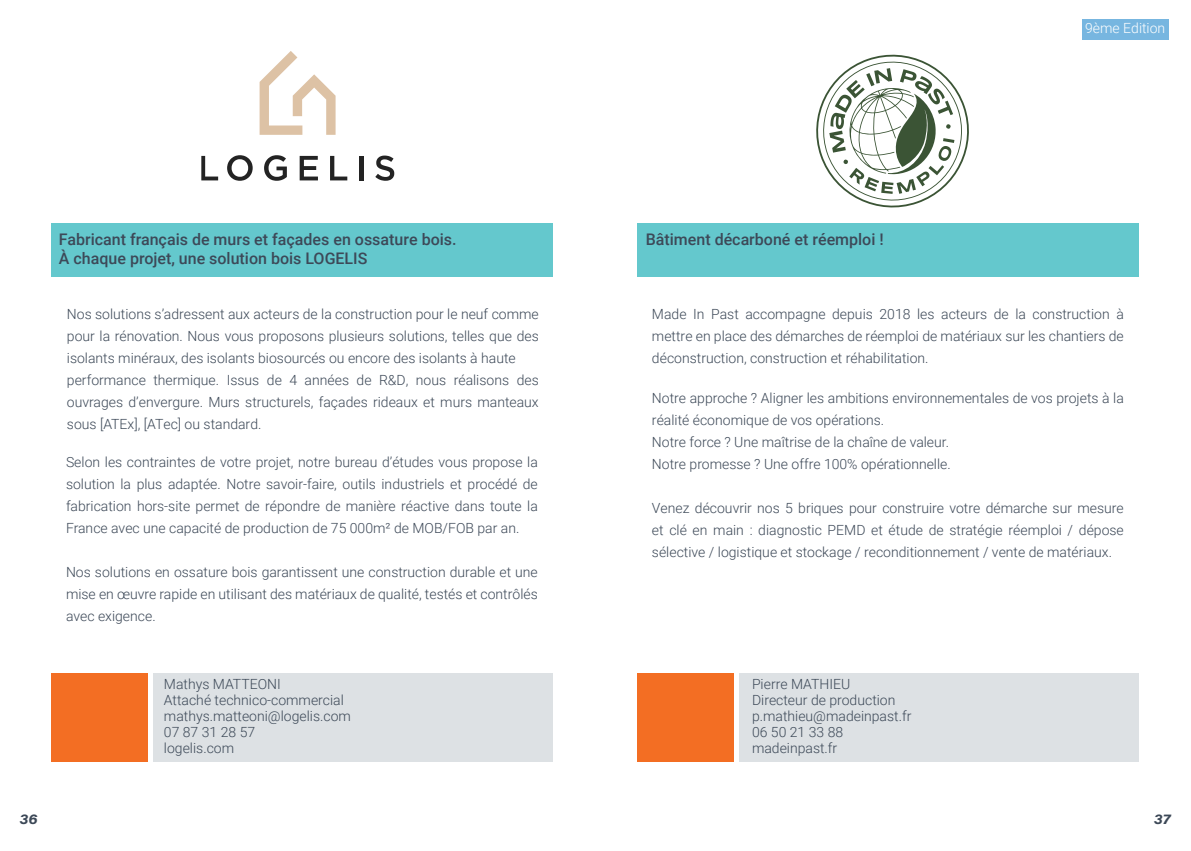
<style>
.page{position:relative;width:1191px;height:851px;background:#fff}
.page>*{position:absolute;margin:0;border:0;box-sizing:border-box;transform-origin:0 0}
.t1{font:500 16px/19.2px "Roboto";color:#3d4958}
.t2{font:300 14px/22px "Roboto";color:#3c4857;text-align:justify}
.t3{font:300 14px "Roboto";color:#fff}
.t4{font:italic 700 14px "Acumin Pro Wide";color:#3c4857}
</style>
<div class="page">
<div style="left:1082px;top:19px;width:87px;height:21px;background:#77b6e0"></div>
<div style="left:637px;top:223px;width:501px;height:53px;background:#64c8cd"></div>
<div style="left:51px;top:223px;width:502px;height:53px;background:#64c8cd"></div>
<div style="left:51px;top:673px;width:96px;height:88px;background:#f36e23"></div>
<div style="left:153px;top:673px;width:400px;height:88px;background:#dde1e4"></div>
<div style="left:637px;top:673px;width:96px;height:88px;background:#f36e23"></div>
<div style="left:739px;top:673px;width:399px;height:88px;background:#dde1e4"></div>
<svg style="left:201px;top:156px;width:17px;height:24px"></svg>
<svg style="left:227px;top:155px;width:26px;height:26px"></svg>
<svg style="left:264px;top:155px;width:23px;height:26px"></svg>
<svg style="left:300px;top:156px;width:18px;height:24px"></svg>
<svg style="left:330px;top:156px;width:17px;height:24px"></svg>
<hr style="left:359px;top:156px;width:4px;height:24px;background:#232323">
<svg style="left:375px;top:155px;width:19px;height:26px"></svg>
<svg style="left:259px;top:51px;width:76px;height:84px"></svg>
<svg style="left:816px;top:54px;width:153px;height:154px"></svg>
<p class="t1" style="left:59px;top:229px;width:399px">Fabricant français de murs et façades en ossature bois.<br>À chaque projet, une solution bois LOGELIS</p>
<p class="t2" style="left:67px;top:302px;width:473px">Nos solutions s’adressent aux acteurs de la construction pour le neuf comme pour la rénovation. Nous vous proposons plusieurs solutions, telles que des isolants minéraux, des isolants biosourcés ou encore des isolants à haute</p>
<p class="t2" style="left:67px;top:368px;width:473px">performance thermique. Issus de 4 années de R&amp;D, nous réalisons des ouvrages d’envergure. Murs structurels, façades rideaux et murs manteaux sous [ATEx], [ATec] ou standard.</p>
<p class="t2" style="left:66px;top:450px;width:473px">Selon les contraintes de votre projet, notre bureau d’études vous propose la solution la plus adaptée. Notre savoir-faire, outils industriels et procédé de fabrication hors-site permet de répondre de manière réactive dans toute la France avec une capacité de production de 75 000m² de MOB/FOB par an.</p>
<p class="t2" style="left:66px;top:560px;width:473px">Nos solutions en ossature bois garantissent une construction durable et une mise en œuvre rapide en utilisant des matériaux de qualité, testés et contrôlés avec exigence.</p>
<p class="t1" style="left:646px;top:229px;width:239px">Bâtiment décarboné et réemploi !</p>
<p class="t3" style="left:1085px;top:19px;width:82px">9ème Edition</p>
<p class="t2" style="left:652px;top:302px;width:473px">Made In Past accompagne depuis 2018 les acteurs de la construction à mettre en place des démarches de réemploi de matériaux sur les chantiers de déconstruction, construction et réhabilitation.</p>
<p class="t2" style="left:652px;top:386px;width:473px">Notre approche ? Aligner les ambitions environnementales de vos projets à la réalité économique de vos opérations.</p>
<p class="t2" style="left:652px;top:430px;width:299px">Notre force ? Une maîtrise de la chaîne de valeur.</p>
<p class="t2" style="left:652px;top:452px;width:300px">Notre promesse ? Une offre 100% opérationnelle.</p>
<p class="t2" style="left:652px;top:496px;width:473px">Venez découvrir nos 5 briques pour construire votre démarche sur mesure et clé en main : diagnostic PEMD et étude de stratégie réemploi / dépose sélective / logistique et stockage / reconditionnement / vente de matériaux.</p>
<p class="t2" style="left:164px;top:675px;width:188px;line-height:16px;text-align:left">Mathys MATTEONI<br>Attaché technico-commercial mathys.matteoni@logelis.com<br>07 87 31 28 57<br>logelis.com</p>
<p class="t2" style="left:752px;top:675px;width:161px;line-height:16px;text-align:left">Pierre MATHIEU<br>Directeur de production p.mathieu@madeinpast.fr<br>06 50 21 33 88 madeinpast.fr</p>
<p class="t4" style="left:20px;top:808px;width:19px">36</p>
<p class="t4" style="left:1153px;top:808px;width:18px">37</p>
</div>
